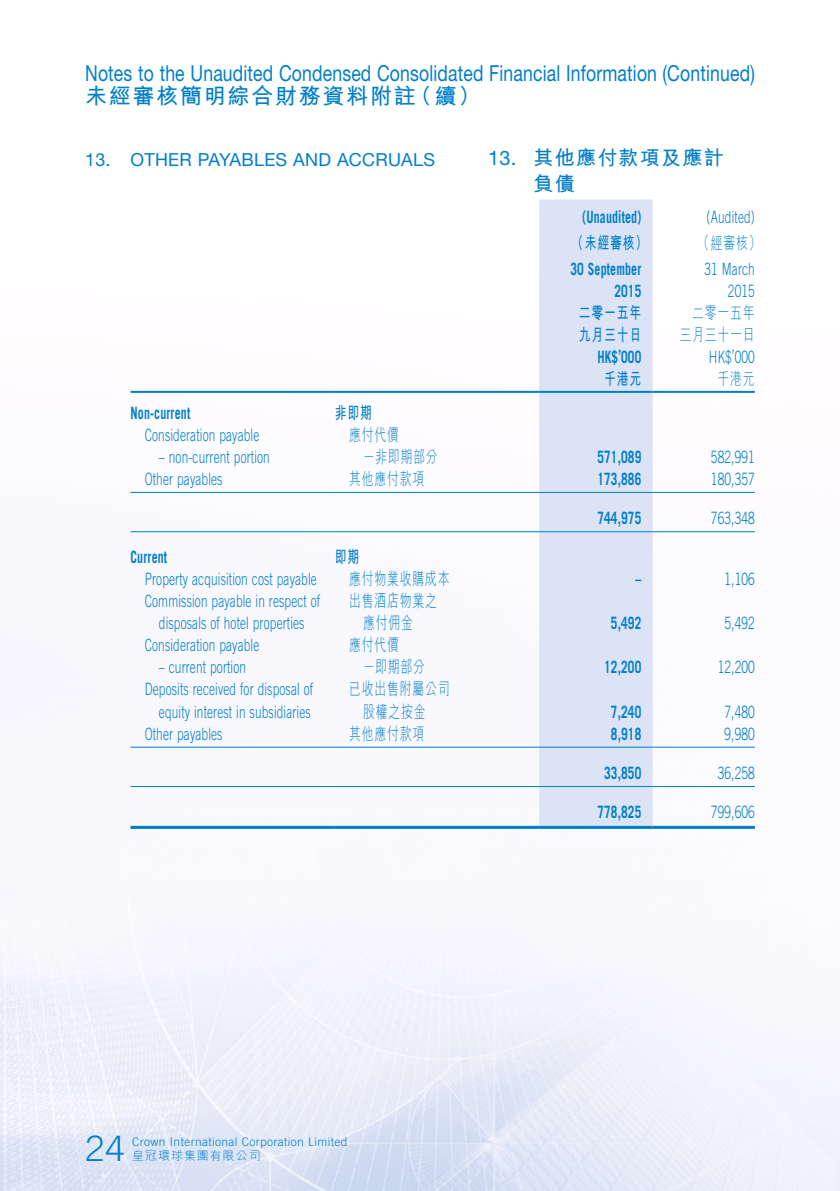
<style>
.page{position:relative;width:840px;height:1191px;background:#fff}
.page>*{position:absolute;margin:0;border:0;box-sizing:border-box;transform-origin:0 0}
.t1{font:300 35px "Trade Gothic LT Std";color:#007eca}
.t2{font:22px "Helvetica Neue LT Std";letter-spacing:.01em;color:#007eca;scale:.8 1}
.t3{font:700 22px "M Hei HK";letter-spacing:.08em;color:#007eca}
.C_Heading_1{font:700 20px/26px "M Hei HK";letter-spacing:.065em;color:#007eca}
.Heading_1{font:18px "Helvetica Neue LT Std";letter-spacing:.015em;color:#007eca}
.Body_Text{font:300 17px/22px "Trade Gothic LT Std";letter-spacing:.015em;color:#007eca;text-align:center;scale:.7 1}
.Body_Text-2{font:700 17px "Trade Gothic LT Std";letter-spacing:.015em;color:#007eca;scale:.7 1}
.Body_Text-3{font:300 17px/22px "M Hei HK";letter-spacing:.065em;color:#007eca;scale:.7 1}
.Body_Text-4{font:700 17px "M Hei HK";letter-spacing:.065em;color:#007eca;scale:.7 1}
.t4{font:300 12px "Trade Gothic LT Std";letter-spacing:.03em;color:#007eca}
.t5{font:300 12px "M Hei HK";letter-spacing:.08em;color:#007eca}
.s1{font-family:"Helvetica Neue LT Std";font-weight:400}
</style>
<div class="page">
<img style="left:0;top:199px;width:839px;height:992px">
<div style="left:539px;top:199px;width:113px;height:627px;background:#dbe3f5"></div>
<hr style="left:130px;top:391px;width:204px;height:2px;background:#007eca">
<hr style="left:334px;top:391px;width:205px;height:2px;background:#007eca">
<hr style="left:539px;top:391px;width:113px;height:2px;background:#007eca">
<hr style="left:652px;top:391px;width:102px;height:2px;background:#007eca">
<hr style="left:130px;top:492px;width:204px;height:1px;background:#007eca">
<hr style="left:334px;top:492px;width:205px;height:1px;background:#007eca">
<hr style="left:539px;top:492px;width:113px;height:1px;background:#007eca">
<hr style="left:652px;top:492px;width:102px;height:1px;background:#007eca">
<hr style="left:130px;top:531px;width:204px;height:1px;background:#007eca">
<hr style="left:334px;top:531px;width:205px;height:1px;background:#007eca">
<hr style="left:539px;top:531px;width:113px;height:1px;background:#007eca">
<hr style="left:652px;top:531px;width:102px;height:1px;background:#007eca">
<hr style="left:130px;top:746px;width:204px;height:1px;background:#007eca">
<hr style="left:334px;top:746px;width:205px;height:1px;background:#007eca">
<hr style="left:539px;top:746px;width:113px;height:1px;background:#007eca">
<hr style="left:652px;top:746px;width:102px;height:1px;background:#007eca">
<hr style="left:130px;top:786px;width:204px;height:1px;background:#007eca">
<hr style="left:334px;top:786px;width:205px;height:1px;background:#007eca">
<hr style="left:539px;top:786px;width:113px;height:1px;background:#007eca">
<hr style="left:652px;top:786px;width:102px;height:1px;background:#007eca">
<hr style="left:130px;top:826px;width:204px;height:3px;background:#007eca">
<hr style="left:334px;top:826px;width:205px;height:3px;background:#007eca">
<hr style="left:539px;top:826px;width:113px;height:3px;background:#007eca">
<hr style="left:652px;top:826px;width:102px;height:3px;background:#007eca">
<p class="t2" style="left:85px;top:60px;width:838px">Notes to the Unaudited Condensed Consolidated Financial Information (Continued)</p>
<p class="t3" style="left:85px;top:80px;width:396px">未經審核簡明綜合財務資料附註（續）</p>
<p class="Heading_1" style="left:85px;top:148px;width:351px">13. OTHER PAYABLES AND ACCRUALS</p>
<p class="Body_Text-2" style="left:130px;top:402px;width:87px">Non-current</p>
<p class="Body_Text-4" style="left:334px;top:400px;width:55px">非即期</p>
<p class="Body_Text" style="left:145px;top:423px;width:165px">Consideration payable</p>
<p class="Body_Text" style="left:159px;top:445px;width:160px">– non-current portion</p>
<p class="Body_Text-3" style="left:363px;top:423px;width:108px;text-indent:-14px">應付代價<br>－非即期部分</p>
<p class="C_Heading_1" style="left:533px;top:143px;width:192px;text-indent:-45px"><span class="s1">13.</span> 其他應付款項及應計負債</p>
<p class="Body_Text-2" style="left:582px;top:207px;width:86px">(Unaudited)</p>
<p class="Body_Text" style="left:706px;top:206px;width:70px">(Audited)</p>
<p class="Body_Text-4" style="left:571px;top:230px;width:110px">（未經審核）</p>
<p class="Body_Text-3" style="left:697px;top:231px;width:92px">（經審核）</p>
<p class="Body_Text-2" style="left:570px;top:258px;width:103px">30 September</p>
<p class="Body_Text" style="left:704px;top:257px;width:73px">31 March</p>
<p class="Body_Text-2" style="left:614px;top:280px;width:40px">2015</p>
<p class="Body_Text" style="left:727px;top:279px;width:40px">2015</p>
<p class="Body_Text-4" style="left:578px;top:300px;width:91px">二零一五年</p>
<p class="Body_Text-3" style="left:692px;top:301px;width:91px">二零一五年</p>
<p class="Body_Text-4" style="left:578px;top:322px;width:91px">九月三十日</p>
<p class="Body_Text-3" style="left:679px;top:323px;width:109px">三月三十一日</p>
<p class="Body_Text-2" style="left:597px;top:346px;width:64px">HK$’000</p>
<p class="Body_Text" style="left:708px;top:345px;width:67px">HK$’000</p>
<p class="Body_Text-4" style="left:603px;top:366px;width:55px">千港元</p>
<p class="Body_Text-3" style="left:717px;top:367px;width:55px">千港元</p>
<p class="Body_Text-2" style="left:597px;top:446px;width:64px">571,089</p>
<p class="Body_Text" style="left:710px;top:445px;width:64px">582,991</p>
<p class="Body_Text" style="left:145px;top:467px;width:113px">Other payables</p>
<p class="Body_Text-3" style="left:349px;top:467px;width:109px">其他應付款項</p>
<p class="Body_Text-2" style="left:597px;top:468px;width:64px">173,886</p>
<p class="Body_Text" style="left:710px;top:467px;width:64px">180,357</p>
<p class="Body_Text-2" style="left:597px;top:507px;width:64px">744,975</p>
<p class="Body_Text" style="left:710px;top:507px;width:64px">763,348</p>
<p class="Body_Text-2" style="left:130px;top:547px;width:54px">Current</p>
<p class="Body_Text-4" style="left:334px;top:545px;width:37px">即期</p>
<p class="Body_Text" style="left:145px;top:568px;width:247px">Property acquisition cost payable</p>
<p class="Body_Text-3" style="left:349px;top:568px;width:145px">應付物業收購成本</p>
<p class="Body_Text-2" style="left:635px;top:569px;width:10px">–</p>
<p class="Body_Text" style="left:724px;top:568px;width:45px">1,106</p>
<p class="Body_Text" style="left:145px;top:590px;width:252px">Commission payable in respect of disposals of hotel properties</p>
<p class="Body_Text-3" style="left:349px;top:590px;width:127px;text-align:center">出售酒店物業之應付佣金</p>
<p class="Body_Text-2" style="left:610px;top:613px;width:45px">5,492</p>
<p class="Body_Text" style="left:724px;top:612px;width:45px">5,492</p>
<p class="Body_Text" style="left:145px;top:634px;width:165px">Consideration payable</p>
<p class="Body_Text" style="left:159px;top:656px;width:126px">– current portion</p>
<p class="Body_Text-3" style="left:363px;top:634px;width:90px;text-indent:-14px">應付代價<br>－即期部分</p>
<p class="Body_Text" style="left:145px;top:678px;width:242px;text-align:right">Deposits received for disposal of equity interest in subsidiaries</p>
<p class="Body_Text-3" style="left:349px;top:678px;width:145px;text-align:center">已收出售附屬公司股權之按金</p>
<p class="Body_Text-2" style="left:603px;top:657px;width:55px">12,200</p>
<p class="Body_Text" style="left:717px;top:656px;width:55px">12,200</p>
<p class="Body_Text-2" style="left:610px;top:701px;width:45px">7,240</p>
<p class="Body_Text" style="left:724px;top:700px;width:45px">7,480</p>
<p class="Body_Text" style="left:145px;top:722px;width:113px">Other payables</p>
<p class="Body_Text-3" style="left:349px;top:722px;width:109px">其他應付款項</p>
<p class="Body_Text-2" style="left:610px;top:723px;width:45px">8,918</p>
<p class="Body_Text" style="left:724px;top:722px;width:45px">9,980</p>
<p class="Body_Text-2" style="left:603px;top:762px;width:55px">33,850</p>
<p class="Body_Text" style="left:717px;top:761px;width:55px">36,258</p>
<p class="Body_Text-2" style="left:597px;top:801px;width:64px">778,825</p>
<p class="Body_Text" style="left:710px;top:801px;width:64px">799,606</p>
<h1 class="t1" style="left:85px;top:1128px;width:41px">24</h1>
<p class="t4" style="left:132px;top:1134px;width:217px">Crown International Corporation Limited</p>
<p class="t5" style="left:132px;top:1149px;width:130px">皇冠環球集團有限公司</p>
</div>
